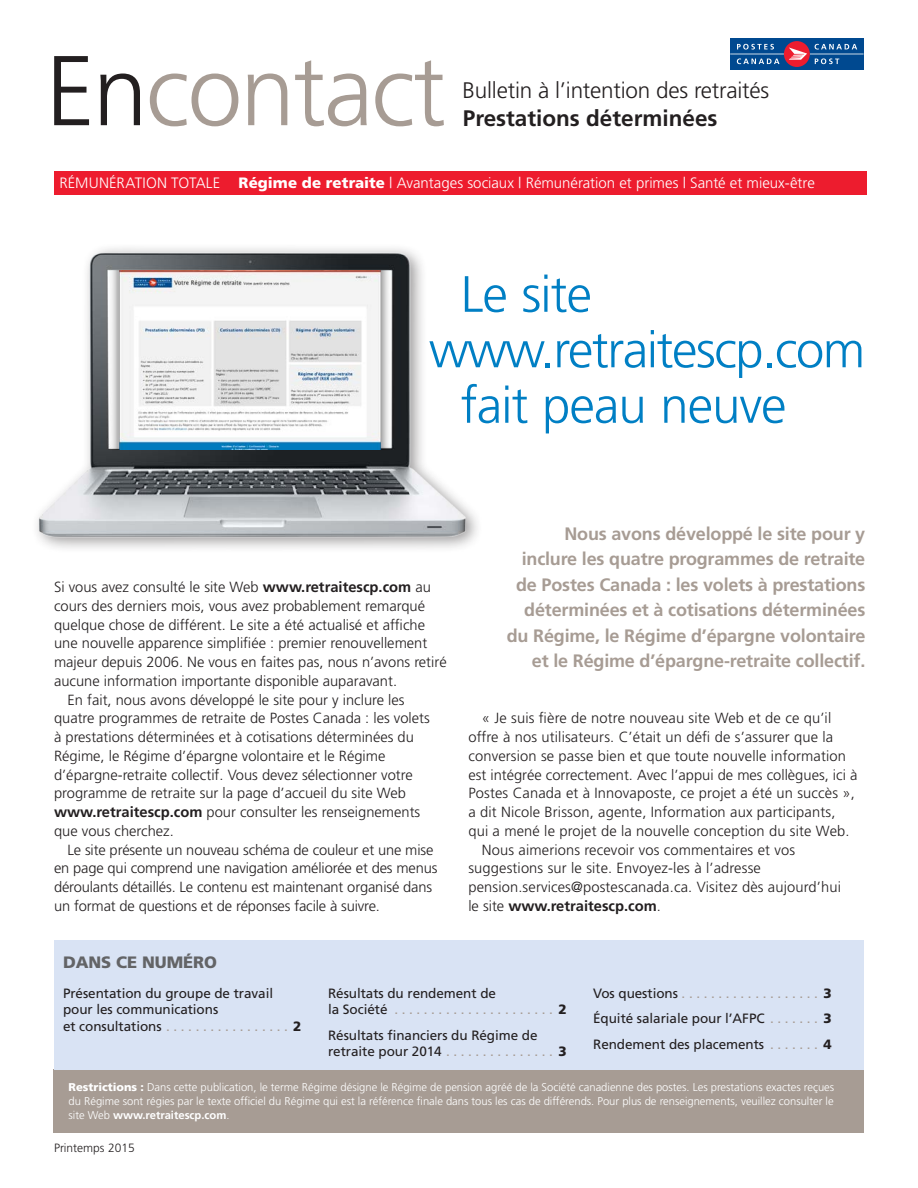
<style>
.page{position:relative;width:918px;height:1188px;background:#fff}
.page>*{position:absolute;margin:0;border:0;box-sizing:border-box;transform-origin:0 0}
.t1{font:300 99px "Frutiger";letter-spacing:-.02em;color:#a79c94}
.t2{font:300 51px "Frutiger";letter-spacing:-.025em;color:#007fc4}
.t3{font:300 22.5px "Frutiger";letter-spacing:-.01em;color:#231f20}
.t4{font:700 22.5px "Frutiger";color:#231f20}
.t5{font:700 18px/25.5px "Frutiger";letter-spacing:-.01em;color:#a79c94;text-align:right}
.t6{font:900 16.5px "Frutiger";letter-spacing:-.005em;color:#636466}
.t7{font:300 15px "Frutiger";color:#fff}
.t8{font:300 14.7px "Frutiger";color:#231f20}
.t9{font:700 14.7px "Frutiger";color:#231f20}
.t10{font:13.5px/16.5px "Frutiger";letter-spacing:-.005em;color:#231f20}
.t11{font:300 12px "Frutiger";color:#231f20}
.t12{font:300 11.25px/14.2px "Frutiger";color:#fff;text-align:justify}
.s1{color:#231f20}
.s2{font-weight:900}
.s3{font-weight:700}
.s4{font-weight:300}
.s5{color:#a79c94}
.s6{font-family:"Frutiger LT Std";font-weight:900}
</style>
<div class="page">
<div style="left:54px;top:1070px;width:810px;height:63px;background:#a79c94"></div>
<div style="left:54px;top:940px;width:810px;height:130px;background:#d9e3f4"></div>
<img style="left:37px;top:248px;width:441px;height:300px">
<img style="left:108px;top:270px;width:284px;height:179px">
<div style="left:730px;top:38px;width:134px;height:32px;background:#004990"></div>
<svg style="left:784px;top:41px;width:26px;height:26px"></svg>
<svg style="left:730px;top:44px;width:134px;height:20px"></svg>
<div style="left:54px;top:171px;width:813px;height:24px;background:#ed1c2e"></div>
<h1 class="t1" style="left:46px;top:35px;width:402px"><span class="s1">En</span>contact</h1>
<h3 class="t3" style="left:463px;top:77px;width:308px">Bulletin à l’intention des retraités</h3>
<h3 class="t4" style="left:463px;top:105px;width:256px">Prestations déterminées</h3>
<p class="t7" style="left:59px;top:174px;width:757px">RÉMUNÉRATION TOTALE <span class="s2">Régime de retraite</span> | Avantages sociaux | Rémunération et primes | Santé et mieux-être</p>
<h2 class="t2" style="left:461px;top:265px;width:133px">Le site</h2>
<h2 class="t2" style="left:429px;top:321px;width:438px">www.retraitescp.com</h2>
<h2 class="t2" style="left:461px;top:376px;width:327px">fait peau neuve</h2>
<p class="t8" style="left:54px;top:579px;width:378px">Si vous avez consulté le site Web <span class="s3">www.retraitescp.com</span> au</p>
<p class="t8" style="left:54px;top:597px;width:373px">cours des derniers mois, vous avez probablement remarqué</p>
<p class="t8" style="left:54px;top:616px;width:373px">quelque chose de différent. Le site a été actualisé et affiche</p>
<p class="t8" style="left:54px;top:635px;width:375px">une nouvelle apparence simplifiée : premier renouvellement</p>
<p class="t8" style="left:54px;top:654px;width:394px">majeur depuis 2006. Ne vous en faites pas, nous n’avons retiré</p>
<p class="t8" style="left:54px;top:672px;width:345px">aucune information importante disponible auparavant.</p>
<p class="t8" style="left:68px;top:691px;width:339px">En fait, nous avons développé le site pour y inclure les</p>
<p class="t8" style="left:54px;top:710px;width:377px">quatre programmes de retraite de Postes Canada : les volets</p>
<p class="t8" style="left:54px;top:729px;width:361px">à prestations déterminées et à cotisations déterminées du</p>
<p class="t8" style="left:54px;top:747px;width:333px">Régime, le Régime d’épargne volontaire et le Régime</p>
<p class="t8" style="left:54px;top:766px;width:360px">d’épargne-retraite collectif. Vous devez sélectionner votre</p>
<p class="t8" style="left:54px;top:785px;width:354px">programme de retraite sur la page d’accueil du site Web</p>
<p class="t8" style="left:54px;top:804px;width:368px"><span class="s3">www.retraitescp.com</span> pour consulter les renseignements</p>
<p class="t8" style="left:54px;top:822px;width:121px">que vous cherchez.</p>
<p class="t8" style="left:68px;top:841px;width:367px">Le site présente un nouveau schéma de couleur et une mise</p>
<p class="t8" style="left:54px;top:860px;width:385px">en page qui comprend une navigation améliorée et des menus</p>
<p class="t8" style="left:54px;top:879px;width:380px">déroulants détaillés. Le contenu est maintenant organisé dans</p>
<p class="t8" style="left:54px;top:897px;width:328px">un format de questions et de réponses facile à suivre.</p>
<p class="t5" style="left:507px;top:520px;width:360px">Nous avons développé le site pour y inclure les quatre programmes de retraite de Postes Canada : les volets à prestations déterminées et à cotisations déterminées du Régime, le Régime d’épargne volontaire et le Régime d’épargne-retraite collectif.</p>
<p class="t8" style="left:482px;top:710px;width:351px">« Je suis fière de notre nouveau site Web et de ce qu’il</p>
<p class="t8" style="left:468px;top:729px;width:366px">offre à nos utilisateurs. C’était un défi de s’assurer que la</p>
<p class="t8" style="left:468px;top:747px;width:379px">conversion se passe bien et que toute nouvelle information</p>
<p class="t8" style="left:468px;top:766px;width:391px">est intégrée correctement. Avec l’appui de mes collègues, ici à</p>
<p class="t8" style="left:468px;top:785px;width:388px">Postes Canada et à Innovaposte, ce projet a été un succès »,</p>
<p class="t8" style="left:468px;top:804px;width:369px">a dit Nicole Brisson, agente, Information aux participants,</p>
<p class="t8" style="left:468px;top:822px;width:383px">qui a mené le projet de la nouvelle conception du site Web.</p>
<p class="t8" style="left:482px;top:841px;width:315px">Nous aimerions recevoir vos commentaires et vos</p>
<p class="t8" style="left:468px;top:860px;width:294px">suggestions sur le site. Envoyez-les à l’adresse</p>
<p class="t8" style="left:468px;top:879px;width:374px">pension.services@postescanada.ca. Visitez dès aujourd’hui</p>
<p class="t9" style="left:468px;top:897px;width:194px"><span class="s4">le site</span> www.retraitescp.com<span class="s4">.</span></p>
<p class="t6" style="left:63px;top:952px;width:155px">DANS CE NUMÉRO</p>
<p class="t10" style="left:63px;top:985px;width:240px">Présentation du groupe de travail pour les communications<br>et consultations <span class="s5">. . . . . . . . . . . . . . . . .</span> <span class="s2">2</span></p>
<p class="t10" style="left:328px;top:985px;width:240px">Résultats du rendement de<br>la Société <span class="s5">. . . . . . . . . . . . . . . . . . . . . .</span> <span class="s2">2</span></p>
<p class="t10" style="left:328px;top:1027px;width:240px">Résultats financiers du Régime de retraite pour 2014 <span class="s5">. . . . . . . . . . . . . . .</span> <span class="s2">3</span></p>
<p class="t10" style="left:593px;top:980px;width:240px;line-height:25.5px;text-align:justify">Vos questions <span class="s5">. . . . . . . . . . . . . . . . . . .</span> <span class="s2">3<br></span>Équité salariale pour l’AFPC <span class="s5">. . . . . . .</span> <span class="s2">3<br></span>Rendement des placements <span class="s5">. . . . . . .</span> <span class="s2">4</span></p>
<p class="t12" style="left:69px;top:1080px;width:767px"><span class="s6">Restrictions :</span> Dans cette publication, le terme Régime désigne le Régime de pension agréé de la Société canadienne des postes. Les prestations exactes reçues du Régime sont régies par le texte officiel du Régime qui est la référence finale dans tous les cas de différends. Pour plus de renseignements, veuillez consulter le site Web <span class="s3">www.retraitescp.com</span>.</p>
<p class="t11" style="left:54px;top:1141px;width:82px">Printemps 2015</p>
</div>
